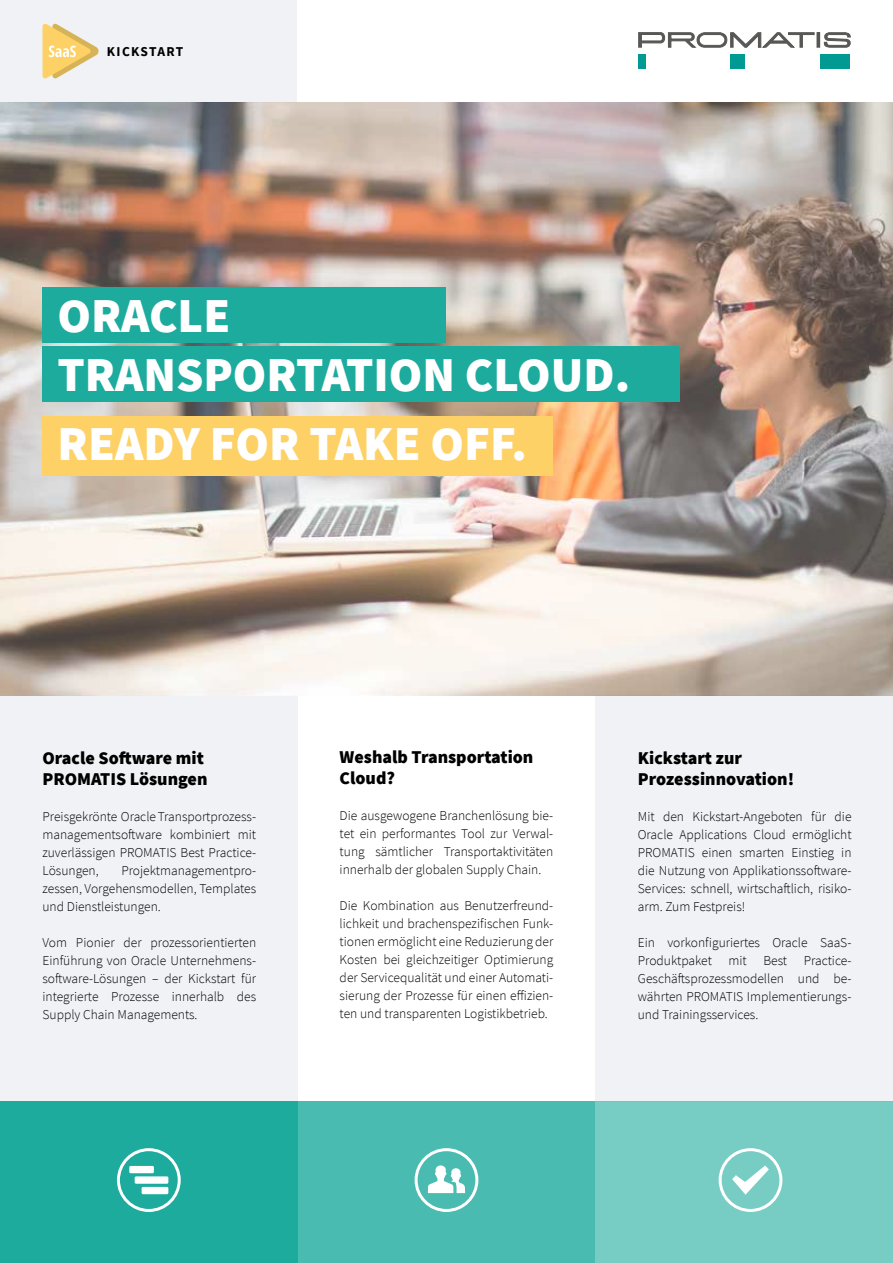
<style>
.page{position:relative;width:893px;height:1263px;background:#fff}
.page>*{position:absolute;margin:0;border:0;box-sizing:border-box;transform-origin:0 0}
.t1{font:900 48.6px/58.8px "Source Sans Pro";color:#fff}
.t2{font:900 18px/21px "Source Sans Pro";color:#000}
.t3{font:300 13.5px/18px "Source Sans Pro";color:#000;text-align:justify}
.t4{font:700 13.5px "Source Sans Pro";letter-spacing:.09em;color:#000}
</style>
<div class="page">
<div style="left:0;top:695px;width:298px;height:406px;background:#f0f2f6"></div>
<div style="left:595px;top:695px;width:298px;height:406px;background:#f0f2f6"></div>
<div style="left:0;top:0;width:298px;height:102px;background:#f0f2f6"></div>
<img style="left:0;top:102px;width:893px;height:593px">
<div style="left:816px;top:32px;width:4px;height:16px;border:1px solid #575756"></div>
<svg style="left:823px;top:32px;width:28px;height:16px"></svg>
<div style="left:638px;top:54px;width:8px;height:15px;background:#009a93"></div>
<div style="left:730px;top:54px;width:15px;height:15px;background:#009a93"></div>
<div style="left:820px;top:54px;width:30px;height:15px;background:#009a93"></div>
<svg style="left:638px;top:32px;width:177px;height:16px"></svg>
<div style="left:0;top:1101px;width:298px;height:162px;background:#1dab9e"></div>
<div style="left:298px;top:1101px;width:297px;height:162px;background:#4abbb1"></div>
<div style="left:43px;top:416px;width:510px;height:60px;background:#fed166"></div>
<div style="left:595px;top:1101px;width:298px;height:162px;background:#77ccc4"></div>
<div style="left:129px;top:1166px;width:25px;height:7px;background:#fff"></div>
<div style="left:135px;top:1176px;width:33px;height:8px;background:#fff"></div>
<div style="left:142px;top:1187px;width:26px;height:7px;background:#fff"></div>
<div style="left:117px;top:1148px;width:64px;height:64px;border:3px solid #fff;border-radius:50%"></div>
<div style="left:719px;top:1148px;width:63px;height:64px;border:3px solid #fff;border-radius:50%"></div>
<div style="left:415px;top:1148px;width:63px;height:64px;border:3px solid #fff;border-radius:50%"></div>
<svg style="left:428px;top:1165px;width:37px;height:28px"></svg>
<svg style="left:732px;top:1165px;width:37px;height:30px"></svg>
<svg style="left:43px;top:23px;width:56px;height:56px"></svg>
<div style="left:43px;top:288px;width:403px;height:55px;background:#1dab9e"></div>
<div style="left:43px;top:347px;width:637px;height:55px;background:#1dab9e"></div>
<p class="t4" style="left:107px;top:43px;width:78px">KICKSTART</p>
<h1 class="t1" style="left:57px;top:285px;width:574px">ORACLE<br>TRANSPORTATION CLOUD.</h1>
<h1 class="t1" style="left:57px;top:414px;width:471px">READY FOR TAKE OFF.</h1>
<h2 class="t2" style="left:43px;top:747px;width:167px">Oracle Software mit<br>PROMATIS Lösungen</h2>
<p class="t3" style="left:43px;top:807px;width:215px">Preisgekrönte Oracle Transportprozess&shy;managementsoftware kombiniert mit zuverlässigen PROMATIS Best Practice-Lösungen,</p>
<p class="t3" style="left:43px;top:861px;width:215px;text-indent:79px">Projektmanagementpro&shy;zessen, Vorgehensmodellen, Templates und Dienstleistungen.</p>
<p class="t3" style="left:43px;top:933px;width:215px">Vom Pionier der prozessorientierten Einführung von Oracle Unternehmens&shy;software-Lösungen – der Kickstart für integrierte Prozesse innerhalb des Supply Chain Managements.</p>
<h2 class="t2" style="left:340px;top:746px;width:195px">Weshalb Transportation<br>Cloud?</h2>
<p class="t3" style="left:340px;top:806px;width:215px">Die ausgewogene Branchenlösung bie&shy;tet ein performantes Tool zur Verwal&shy;tung sämtlicher Transportaktivitäten innerhalb der globalen Supply Chain.</p>
<p class="t3" style="left:340px;top:896px;width:215px">Die Kombination aus Benutzerfreund&shy;lichkeit und brachenspezifischen Funk&shy;tionen ermöglicht eine Reduzierung der Kosten bei gleichzeitiger Optimierung der Servicequalität und einer Automati&shy;sierung der Prozesse für einen effizien&shy;ten und transparenten Logistikbetrieb.</p>
<h2 class="t2" style="left:638px;top:747px;width:158px">Kickstart zur<br>Prozessinnovation!</h2>
<p class="t3" style="left:638px;top:807px;width:215px">Mit den Kickstart-Angeboten für die Oracle Applications Cloud ermöglicht PROMATIS einen smarten Einstieg in die Nutzung von Applikationssoftware-Services: schnell, wirtschaftlich, risiko&shy;arm. Zum Festpreis!</p>
<p class="t3" style="left:638px;top:933px;width:215px">Ein vorkonfiguriertes Oracle SaaS-Produktpaket mit Best Practice-Geschäftsprozessmodellen und be&shy;währten PROMATIS Implementierungs&shy;und Trainingsservices.</p>
</div>
